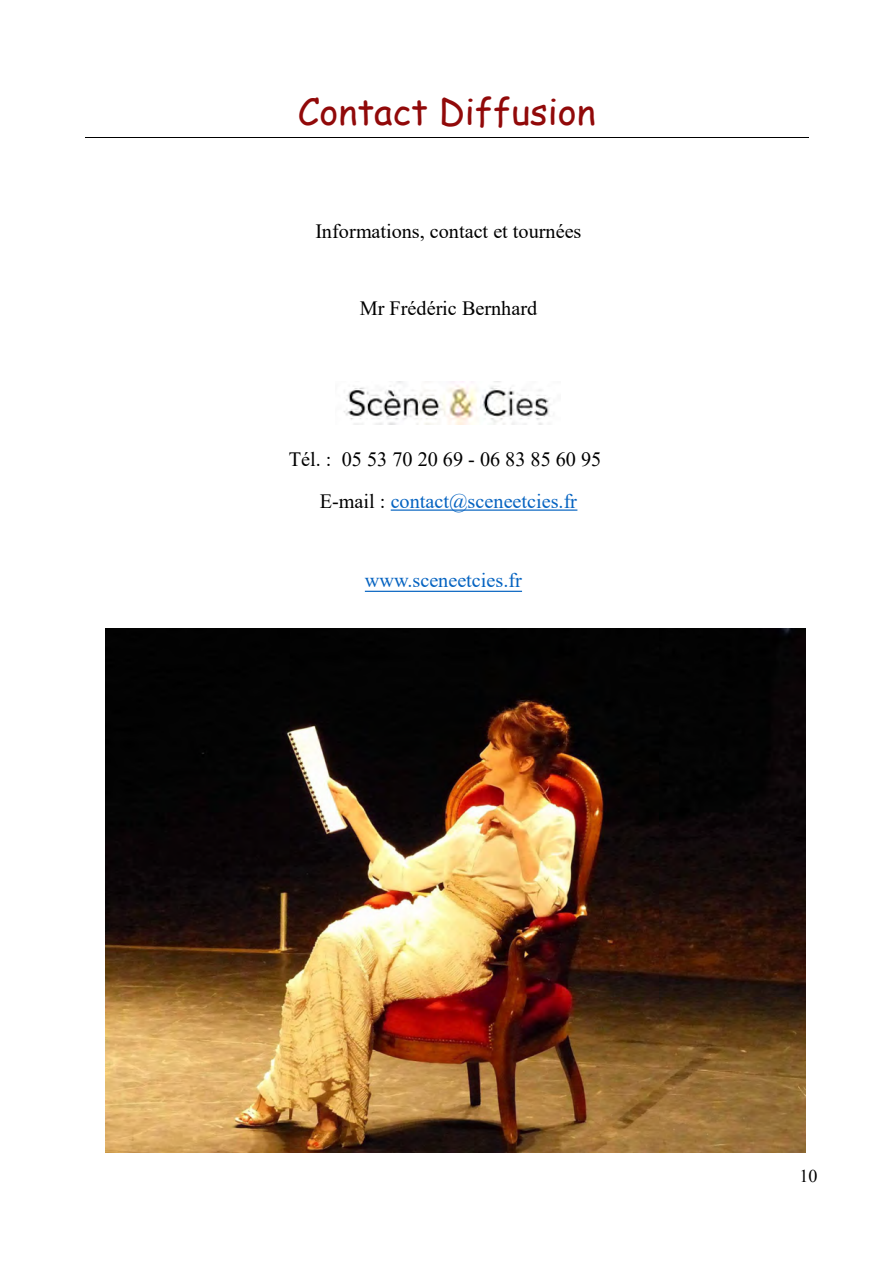
<style>
.page{position:relative;width:893px;height:1263px;background:#fff}
.page>*{position:absolute;margin:0;border:0;box-sizing:border-box;transform-origin:0 0}
.t1{font:36px "Comic Sans MS";color:#910909}
.t2{font:20.25px/42.2px "Times New Roman";color:#000;text-align:center}
.t3{font:20.25px "Times New Roman";color:#0563c1}
.t4{font:18px "Times New Roman";color:#000}
.s1{color:#0563c1}
</style>
<div class="page">
<img style="left:106px;top:629px;width:700px;height:523px">
<img style="left:344px;top:382px;width:207px;height:42px">
<hr style="left:391px;top:510px;width:186px;height:1px;background:#0563c1">
<hr style="left:365px;top:591px;width:157px;height:1px;background:#0563c1">
<hr style="left:85px;top:137px;width:723px;height:1px;background:#000">
<h1 class="t1" style="left:298px;top:85px;width:299px">Contact Diffusion</h1>
<p class="t2" style="left:315px;top:210px;width:267px">Informations, contact et tournées</p>
<p class="t2" style="left:360px;top:287px;width:179px">Mr Frédéric Bernhard</p>
<p class="t2" style="left:289px;top:438px;width:314px">Tél. : 05 53 70 20 69 - 06 83 85 60 95<br>E-mail : <span class="s1">contact@sceneetcies.fr</span></p>
<p class="t3" style="left:365px;top:569px;width:159px">www.sceneetcies.fr</p>
<p class="t4" style="left:799px;top:1164px;width:19px">10</p>
</div>
